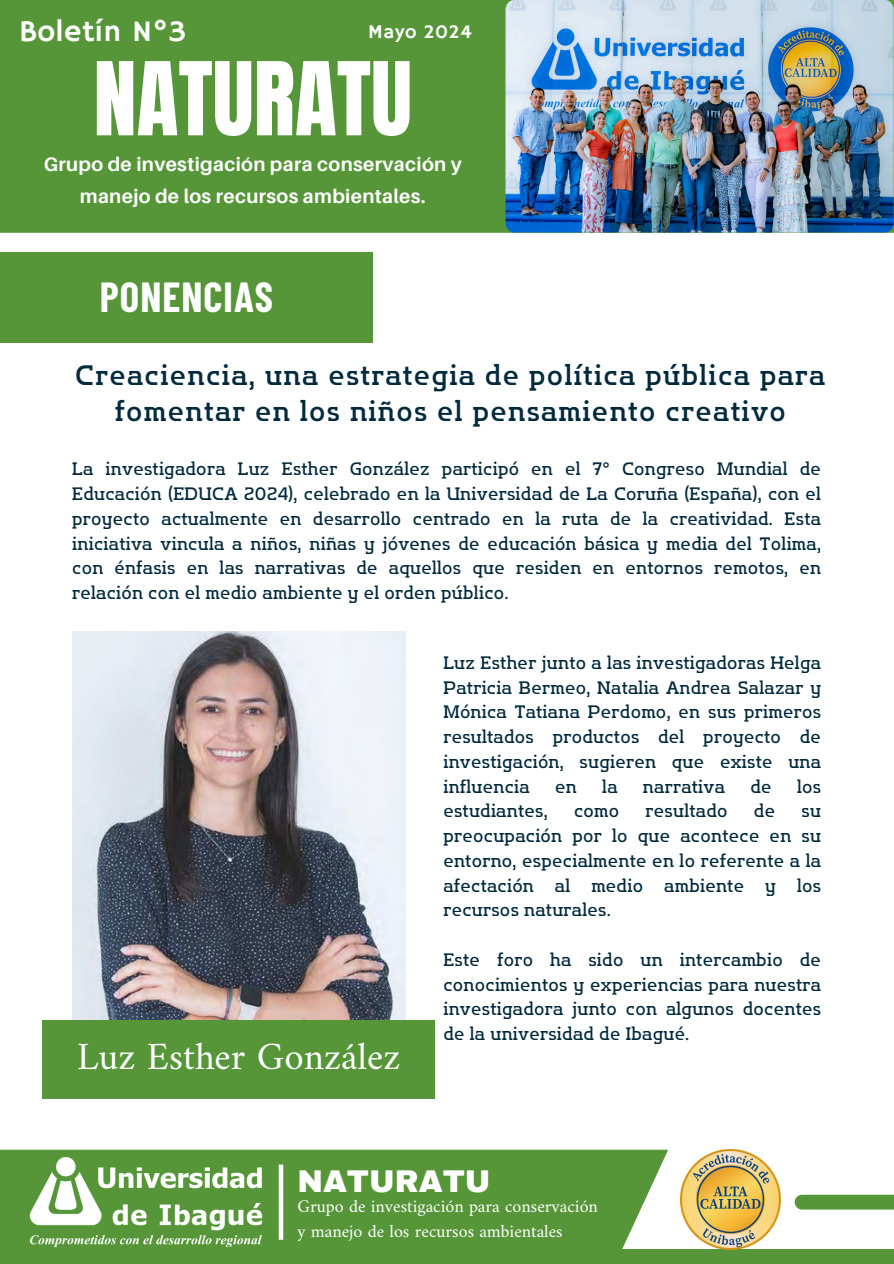
<style>
.page{position:relative;width:894px;height:1264px;background:#fff}
.page>*{position:absolute;margin:0;border:0;box-sizing:border-box;transform-origin:0 0}
.t1{font:86.4px "Anton";color:#fff}
.t2{font:700 41.1px "Barlow Condensed";letter-spacing:.025em;color:#fff}
.t3{font:39px "Amiri";color:#fff}
.t4{font:900 30.75px "Archivo";color:#fff}
.t5{font:30.3px "Hammersmith One";letter-spacing:.015em;color:#fff}
.t6{font:28.05px/36px "Flatory Slab 500";letter-spacing:.05em;color:#022a3d;text-align:center}
.t7{font:700 19.5px/31.5px "Aileron";letter-spacing:.015em;color:#fff;text-align:center}
.t8{font:19.5px "Hammersmith One";letter-spacing:.015em;color:#fff}
.t9{font:18px/24.8px "Flatory Slab 400";letter-spacing:.02em;color:#022a3d;text-align:justify}
.t10{font:18px "Amiri";color:#fff}
</style>
<div class="page">
<div style="left:0;top:12px;width:893px;height:221px;background:#569639"></div>
<div style="left:0;top:0;width:893px;height:12px;background:#569639"></div>
<div style="left:0;top:1149px;width:668px;height:114px;background:#569639"></div>
<div style="left:0;top:1249px;width:893px;height:14px;background:#569639"></div>
<img style="left:29px;top:1157px;width:234px;height:91px">
<hr style="left:279px;top:1164px;width:4px;height:75px;background:#fff">
<svg style="left:794px;top:1194px;width:99px;height:15px"></svg>
<img style="left:72px;top:631px;width:333px;height:389px">
<div style="left:0;top:252px;width:373px;height:91px;background:#569639"></div>
<div style="left:43px;top:1020px;width:392px;height:79px;background:#569639"></div>
<img style="left:505px;top:0;width:388px;height:232px;border-radius:9px">
<img style="left:680px;top:1149px;width:100px;height:100px">
<h5 class="t5" style="left:19px;top:14px;width:168px">Boletín N°3</h5>
<h2 class="t8" style="left:368px;top:20px;width:105px">Mayo 2024</h2>
<p class="t1" style="left:93px;top:37px;width:320px">NATURATU</p>
<p class="t7" style="left:44px;top:148px;width:419px">Grupo de investigación para conservación y manejo de los recursos ambientales.</p>
<p class="t2" style="left:100px;top:271px;width:174px">PONENCIAS</p>
<h1 class="t6" style="left:75px;top:357px;width:751px">Creaciencia, una estrategia de política pública para fomentar en los niños el pensamiento creativo</h1>
<p class="t9" style="left:72px;top:456px;width:750px">La investigadora Luz Esther González participó en el 7° Congreso Mundial de Educación (EDUCA 2024), celebrado en la Universidad de La Coruña (España), con el proyecto actualmente en desarrollo centrado en la ruta de la creatividad. Esta iniciativa vincula a niños, niñas y jóvenes de educación básica y media del Tolima, con énfasis en las narrativas de aquellos que residen en entornos remotos, en relación con el medio ambiente y el orden público.</p>
<p class="t3" style="left:77px;top:1032px;width:324px">Luz Esther González</p>
<h4 class="t9" style="left:443px;top:650px;width:379px">Luz Esther junto a las investigadoras Helga Patricia Bermeo, Natalia Andrea Salazar y Mónica Tatiana Perdomo, en sus primeros resultados productos del proyecto de investigación, sugieren que existe una influencia</h4>
<h4 class="t9" style="left:555px;top:774px;width:23px">en</h4>
<h4 class="t9" style="left:602px;top:774px;width:17px">la</h4>
<h4 class="t9" style="left:642px;top:774px;width:83px">narrativa</h4>
<h4 class="t9" style="left:750px;top:774px;width:23px">de</h4>
<h4 class="t9" style="left:796px;top:774px;width:25px">los</h4>
<h4 class="t9" style="left:443px;top:798px;width:106px">estudiantes,</h4>
<h4 class="t9" style="left:574px;top:798px;width:47px">como</h4>
<h4 class="t9" style="left:645px;top:798px;width:83px">resultado</h4>
<h4 class="t9" style="left:753px;top:798px;width:23px">de</h4>
<h4 class="t9" style="left:443px;top:798px;width:379px;text-indent:358px">su preocupación por lo que acontece en su entorno, especialmente en lo referente a la afectación al medio ambiente y los recursos naturales.</h4>
<p class="t9" style="left:443px;top:947px;width:379px">Este foro ha sido un intercambio de conocimientos y experiencias para nuestra investigadora junto con algunos docentes de la universidad de Ibagué.</p>
<h3 class="t4" style="left:297px;top:1164px;width:194px">NATURATU</h3>
<p class="t10" style="left:297px;top:1195px;width:302px">Grupo de investigación para conservación</p>
<p class="t10" style="left:297px;top:1219px;width:267px">y manejo de los recursos ambientales</p>
</div>
